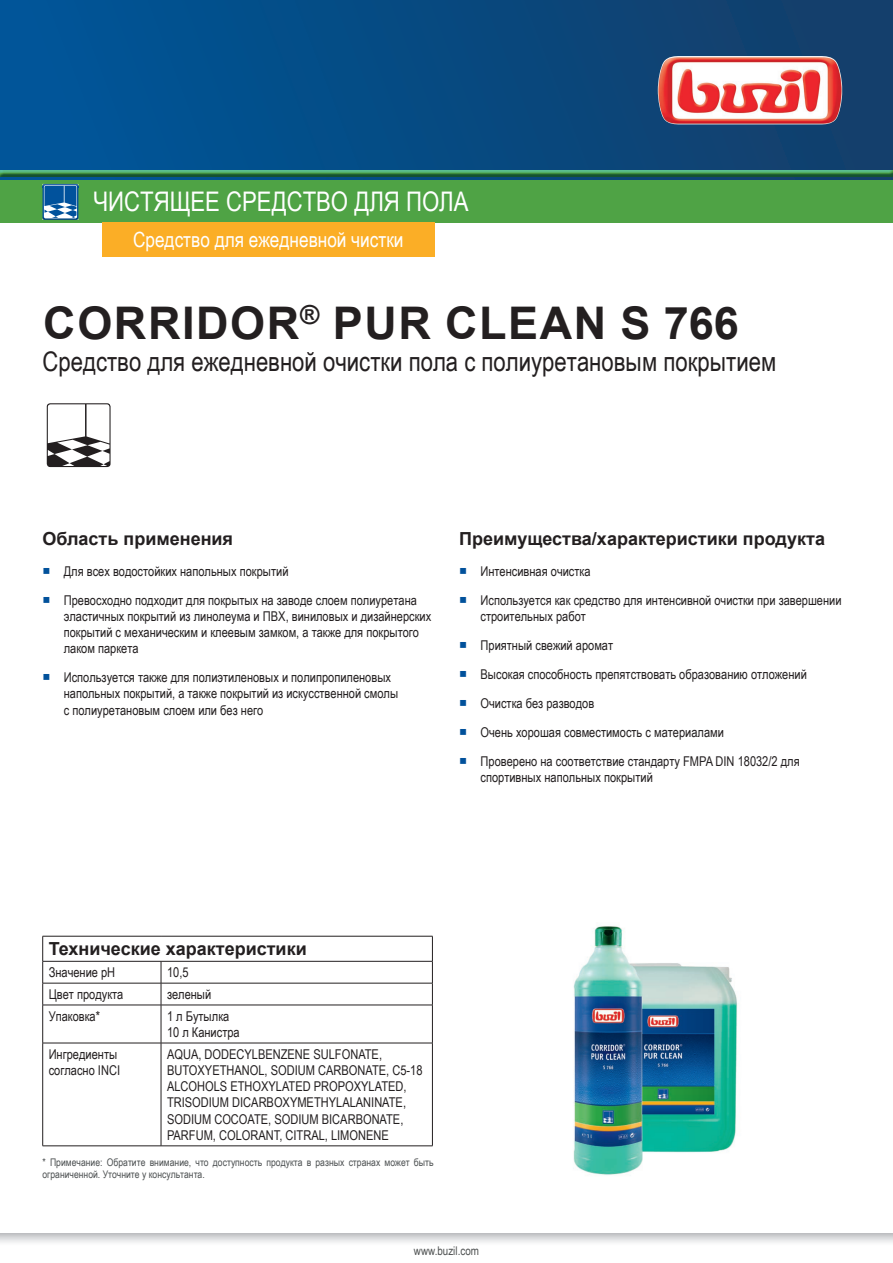
<style>
.page{position:relative;width:893px;height:1263px;background:#fff}
.page>*{position:absolute;margin:0;border:0;box-sizing:border-box;transform-origin:0 0}
.t1{font:700 45px "Arial";letter-spacing:.035em;color:#231f20}
.t2{font:27px "Arial Narrow";color:#231f20}
.t3{font:27px "Arial Narrow";color:#fff}
.t4{font:21px "Arial Narrow";color:#fff}
.t5{font:700 18px "Arial";color:#231f20}
.t6{font:13.5px/16.2px "Arial Narrow";color:#231f20}
.t7{font:12px "Arial Narrow";color:#4e5151}
.t8{font:10.5px/11.7px "Arial Narrow";color:#4d5152}
.s1{font-family:"Arial Unicode MS";color:#01519b}
</style>
<div class="page">
<svg style="left:0;top:1233px;width:893px;height:10px"></svg>
<hr style="left:43px;top:936px;width:118px;height:1px;background:#231f20">
<hr style="left:161px;top:936px;width:272px;height:1px;background:#231f20">
<hr style="left:43px;top:961px;width:118px;height:1px;background:#231f20">
<hr style="left:161px;top:961px;width:272px;height:1px;background:#231f20">
<hr style="left:43px;top:983px;width:118px;height:1px;background:#231f20">
<svg style="left:42px;top:936px;width:1px;height:69px"></svg>
<hr style="left:161px;top:983px;width:272px;height:1px;background:#231f20">
<svg style="left:161px;top:961px;width:1px;height:44px"></svg>
<svg style="left:432px;top:936px;width:1px;height:69px"></svg>
<hr style="left:43px;top:1005px;width:118px;height:1px;background:#231f20">
<hr style="left:42px;top:1005px;width:1px;height:38px;background:#231f20">
<hr style="left:161px;top:1005px;width:272px;height:1px;background:#231f20">
<hr style="left:161px;top:1005px;width:1px;height:38px;background:#231f20">
<hr style="left:432px;top:1005px;width:1px;height:38px;background:#231f20">
<hr style="left:43px;top:1043px;width:118px;height:1px;background:#231f20">
<hr style="left:42px;top:1043px;width:1px;height:103px;background:#231f20">
<hr style="left:161px;top:1043px;width:272px;height:1px;background:#231f20">
<hr style="left:161px;top:1043px;width:1px;height:103px;background:#231f20">
<hr style="left:432px;top:1043px;width:1px;height:103px;background:#231f20">
<hr style="left:43px;top:1145px;width:118px;height:1px;background:#231f20">
<hr style="left:161px;top:1145px;width:272px;height:1px;background:#231f20">
<img style="left:573px;top:925px;width:165px;height:250px">
<svg style="left:47px;top:403px;width:64px;height:64px"></svg>
<div style="left:0;top:0;width:893px;height:180px;background:linear-gradient(to right,#00569a,#143e69)"></div>
<img style="left:658px;top:56px;width:184px;height:68px">
<div style="left:0;top:169px;width:893px;height:8px;background:#015599;opacity:.75"></div>
<div style="left:0;top:180px;width:893px;height:43px;background:#4fa345"></div>
<img style="left:43px;top:184px;width:35px;height:36px">
<svg style="left:44px;top:185px;width:35px;height:33px"></svg>
<div style="left:102px;top:223px;width:333px;height:34px;background:#fbae26"></div>
<h2 class="t3" style="left:94px;top:182px;width:376px">ЧИСТЯЩЕЕ СРЕДСТВО ДЛЯ ПОЛА</h2>
<h3 class="t4" style="left:133px;top:225px;width:272px">Средство для ежедневной чистки</h3>
<h1 class="t1" style="left:43px;top:291px;width:697px">CORRIDOR<sup>®</sup> PUR CLEAN S 766</h1>
<h2 class="t2" style="left:43px;top:342px;width:735px">Средство для ежедневной очистки пола с полиуретановым покрытием</h2>
<h3 class="t5" style="left:43px;top:526px;width:192px">Область применения</h3>
<p class="t6" style="left:43px;top:562px;width:248px"><span class="s1">■</span> Для всех водостойких напольных покрытий</p>
<p class="t6" style="left:64px;top:591px;width:369px;text-indent:-21px"><span class="s1">■</span> Превосходно подходит для покрытых на заводе слоем полиуретана эластичных покрытий из линолеума и ПВХ, виниловых и дизайнерских покрытий с механическим и клеевым замком, а также для покрытого лаком паркета</p>
<p class="t6" style="left:64px;top:669px;width:336px;text-indent:-21px"><span class="s1">■</span> Используется также для полиэтиленовых и полипропиленовых напольных покрытий, а также покрытий из искусственной смолы с полиуретановым слоем или без него</p>
<h3 class="t5" style="left:459px;top:526px;width:367px">Преимущества/характеристики продукта</h3>
<p class="t6" style="left:459px;top:562px;width:133px"><span class="s1">■</span> Интенсивная очистка</p>
<p class="t6" style="left:480px;top:591px;width:363px;text-indent:-21px"><span class="s1">■</span> Используется как средство для интенсивной очистки при завершении строительных работ</p>
<p class="t6" style="left:459px;top:636px;width:155px"><span class="s1">■</span> Приятный свежий аромат</p>
<p class="t6" style="left:459px;top:665px;width:349px"><span class="s1">■</span> Высокая способность препятствовать образованию отложений</p>
<p class="t6" style="left:459px;top:694px;width:137px"><span class="s1">■</span> Очистка без разводов</p>
<p class="t6" style="left:459px;top:723px;width:266px"><span class="s1">■</span> Очень хорошая совместимость с материалами</p>
<p class="t6" style="left:480px;top:752px;width:321px;text-indent:-21px"><span class="s1">■</span> Проверено на соответствие стандарту FMPA DIN 18032/2 для спортивных напольных покрытий</p>
<h3 class="t5" style="left:49px;top:936px;width:260px">Технические характеристики</h3>
<p class="t6" style="left:49px;top:964px;width:68px">Значение pH</p>
<p class="t6" style="left:167px;top:964px;width:23px">10,5</p>
<p class="t6" style="left:49px;top:985px;width:76px">Цвет продукта</p>
<p class="t6" style="left:167px;top:985px;width:46px">зеленый</p>
<p class="t6" style="left:49px;top:1007px;width:53px">Упаковка*</p>
<p class="t6" style="left:167px;top:1007px;width:74px">1 л Бутылка<br>10 л Канистра</p>
<p class="t6" style="left:49px;top:1045px;width:73px">Ингредиенты согласно INCI</p>
<p class="t6" style="left:167px;top:1045px;width:257px">AQUA, DODECYLBENZENE SULFONATE, BUTOXYETHANOL, SODIUM CARBONATE, C5-18<br>ALCOHOLS ETHOXYLATED PROPOXYLATED, TRISODIUM DICARBOXYMETHYLALANINATE, SODIUM COCOATE, SODIUM BICARBONATE, PARFUM, COLORANT, CITRAL, LIMONENE</p>
<p class="t8" style="left:43px;top:1156px;width:393px">* Примечание: Обратите внимание, что доступность продукта в разных странах может быть ограниченной. Уточните у консультанта.</p>
<p class="t7" style="left:414px;top:1242px;width:67px">www.buzil.com</p>
</div>
